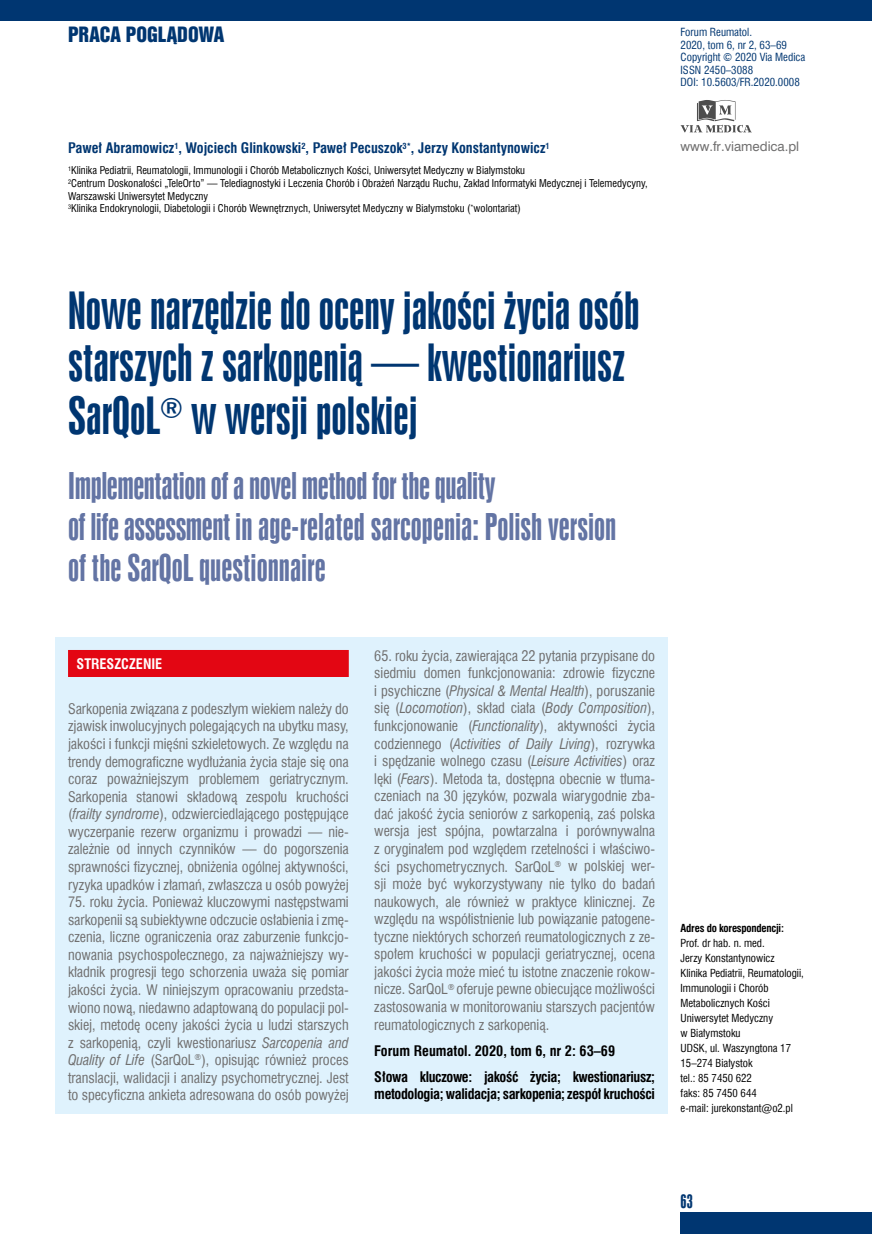
<style>
.page{position:relative;width:872px;height:1234px;background:#fff}
.page>*{position:absolute;margin:0;border:0;box-sizing:border-box;transform-origin:0 0}
.t1{font:48px/52.5px "Swis 924 EU";color:#003671}
.t2{font:34.5px/41.4px "Swis 924 EU";color:#6374a4}
.t3{font:19.35px "Swis 921 EU";color:#003671}
.t4{font:18px "Swis 924 EU";color:#003671}
.t5{font:14.25px/17.5px "Swis 721 Cn EU";letter-spacing:-.005em;color:#706f6f;text-align:justify}
.t6{font:700 14.25px/26.1px "Swis 721 Cn EU";letter-spacing:-.025em;color:#000}
.t7{font:700 14.25px "Swis 721 Cn EU";color:#003671}
.t8{font:700 14.25px "Swis 721 Cn EU";color:#fff}
.t9{font:12.3px "Swis 721 PL";color:#706f6f}
.t10{font:10.95px/12.6px "Swis 721 Cn EU";color:#003671}
.t11{font:10.8px/15px "Swis 721 Cn EU";color:#000}
.t12{font:700 10.8px "Swis 721 Cn EU";letter-spacing:-.02em;color:#000}
.t13{font:10.5px/12.6px "Swis 721 Cn EU";color:#000}
.s1{font-style:italic}
</style>
<div class="page">
<div style="left:680px;top:1212px;width:192px;height:21px;background:#003671"></div>
<div style="left:0;top:0;width:872px;height:21px;background:#003671"></div>
<svg style="left:680px;top:100px;width:71px;height:33px"></svg>
<div style="left:55px;top:637px;width:613px;height:476px;background:#dff2fd"></div>
<div style="left:68px;top:649px;width:281px;height:27px;background:#e30613"></div>
<h3 class="t3" style="left:68px;top:22px;width:158px">PRACA POGLĄDOWA</h3>
<p class="t7" style="left:68px;top:139px;width:483px">Paweł Abramowicz<sup>1</sup>, Wojciech Glinkowski<sup>2</sup>, Paweł Pecuszok<sup>3*</sup>, Jerzy Konstantynowicz<sup>1</sup></p>
<p class="t13" style="left:68px;top:164px;width:581px"><sup>1</sup>Klinika Pediatrii, Reumatologii, Immunologii i Chorób Metabolicznych Kości, Uniwersytet Medyczny w Białymstoku<br><sup>2</sup>Centrum Doskonałości „TeleOrto” — Telediagnostyki i Leczenia Chorób i Obrażeń Narządu Ruchu, Zakład Informatyki Medycznej i Telemedycyny, Warszawski Uniwersytet Medyczny<br><sup>3</sup>Klinika Endokrynologii, Diabetologii i Chorób Wewnętrznych, Uniwersytet Medyczny w Białymstoku (<sup>*</sup>wolontariat)</p>
<p class="t10" style="left:680px;top:26px;width:126px">Forum Reumatol.<br>2020, tom 6, nr 2, 63–69<br>Copyright © 2020 Via Medica<br>ISSN 2450–3088<br>DOI: 10.5603/FR.2020.0008</p>
<p class="t9" style="left:680px;top:138px;width:120px">www.fr.viamedica.pl</p>
<h1 class="t1" style="left:68px;top:284px;width:573px">Nowe narzędzie do oceny jakości życia osób starszych z sarkopenią — kwestionariusz<br>SarQoL<sup>®</sup> w wersji polskiej</h1>
<h2 class="t2" style="left:68px;top:465px;width:550px">Implementation of a novel method for the quality<br>of life assessment in age-related sarcopenia: Polish version of the SarQoL questionnaire</h2>
<p class="t8" style="left:77px;top:655px;width:87px">STRESZCZENIE</p>
<p class="t5" style="left:68px;top:699px;width:282px">Sarkopenia związana z podeszłym wiekiem należy do zjawisk inwolucyjnych polegających na ubytku masy, jakości i funkcji mięśni szkieletowych. Ze względu na trendy demograficzne wydłużania życia staje się ona coraz poważniejszym problemem geriatrycznym.<br>Sarkopenia stanowi składową zespołu kruchości (<span class="s1">frailty syndrome</span>), odzwierciedlającego postępujące wyczerpanie rezerw organizmu i prowadzi — nie&shy;zależnie od innych czynników — do pogorszenia sprawności fizycznej, obniżenia ogólnej aktywności, ryzyka upadków i złamań, zwłaszcza u osób powyżej</p>
<p class="t5" style="left:68px;top:892px;width:282px">75. roku życia. Ponieważ kluczowymi następstwami sarkopenii są subiektywne odczucie osłabienia i zmę&shy;czenia, liczne ograniczenia oraz zaburzenie funkcjo&shy;nowania psychospołecznego, za najważniejszy wy&shy;kładnik progresji tego schorzenia uważa się pomiar jakości życia. W niniejszym opracowaniu przedsta&shy;wiono nową, niedawno adaptowaną do populacji pol&shy;skiej, metodę oceny jakości życia u ludzi starszych z sarkopenią, czyli kwestionariusz <span class="s1">Sarcopenia and Quality of Life</span> (SarQoL<sup>®</sup>), opisując również proces translacji, walidacji i analizy psychometrycznej. Jest to specyficzna ankieta adresowana do osób powyżej</p>
<p class="t5" style="left:374px;top:646px;width:282px">65. roku życia, zawierająca 22 pytania przypisane do siedmiu domen funkcjonowania: zdrowie fizyczne i psychiczne (<span class="s1">Physical &amp; Mental Health</span>), poruszanie się (<span class="s1">Locomotion</span>), skład ciała (<span class="s1">Body Composition</span>), funkcjonowanie (<span class="s1">Functionality</span>), aktywności życia codziennego (<span class="s1">Activities of Daily Living</span>), rozrywka i spędzanie wolnego czasu (<span class="s1">Leisure Activities</span>) oraz lęki (<span class="s1">Fears</span>). Metoda ta, dostępna obecnie w tłuma&shy;czeniach na 30 języków, pozwala wiarygodnie zba&shy;dać jakość życia seniorów z sarkopenią, zaś polska wersja jest spójna, powtarzalna i porównywalna z oryginałem pod względem rzetelności i właściwo&shy;ści psychometrycznych. SarQoL<sup>®</sup> w polskiej wer&shy;sji może być wykorzystywany nie tylko do badań naukowych, ale również w praktyce klinicznej. Ze względu na współistnienie lub powiązanie patogene&shy;tyczne niektórych schorzeń reumatologicznych z ze&shy;społem kruchości w populacji geriatrycznej, ocena jakości życia może mieć tu istotne znaczenie rokow&shy;nicze. SarQoL<sup>®</sup> oferuje pewne obiecujące możliwości zastosowania w monitorowaniu starszych pacjentów reumatologicznych z sarkopenią.</p>
<p class="t6" style="left:374px;top:1037px;width:282px">Forum Reumatol. 2020, tom 6, nr 2: 63–69<br>Słowa kluczowe: jakość życia; kwestionariusz;</p>
<p class="t6" style="left:374px;top:1081px;width:282px">metodologia; walidacja; sarkopenia; zespół kruchości</p>
<p class="t12" style="left:680px;top:921px;width:105px">Adres do korespondencji:</p>
<p class="t11" style="left:680px;top:935px;width:125px">Prof. dr hab. n. med.<br>Jerzy Konstantynowicz<br>Klinika Pediatrii, Reumatologii,<br>Immunologii i Chorób<br>Metabolicznych Kości<br>Uniwersytet Medyczny<br>w Białymstoku<br>UDSK, ul. Waszyngtona 17<br>15–274 Białystok<br>tel.: 85 7450 622<br>faks: 85 7450 644<br>e-mail: jurekonstant@o2.pl</p>
<p class="t4" style="left:680px;top:1190px;width:14px">63</p>
</div>
